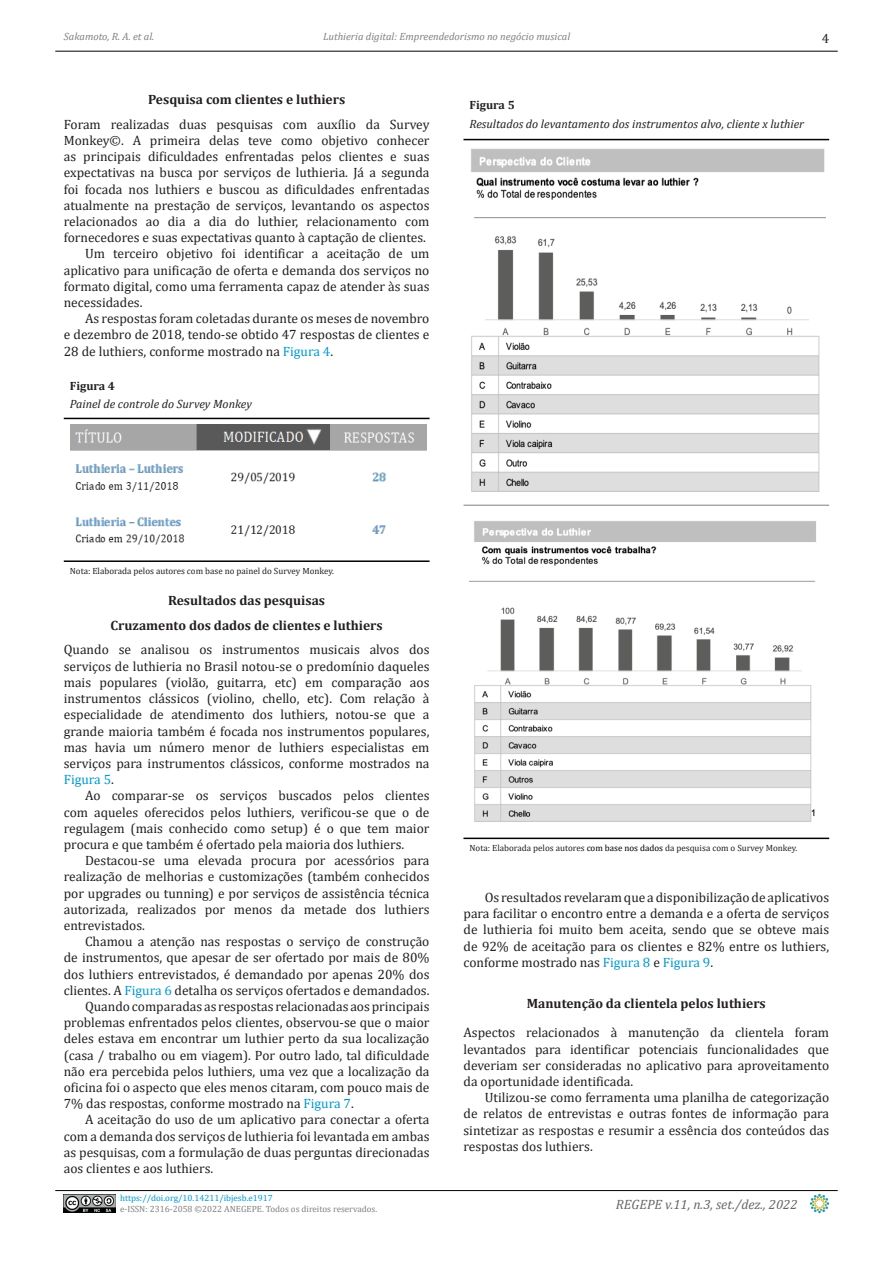
<style>
.page{position:relative;width:893px;height:1263px;background:#fff}
.page>*{position:absolute;margin:0;border:0;box-sizing:border-box;transform-origin:0 0}
.IN__Corpo_do_Texto{font:13.5px/16.2px "Cambria";color:#231f20;text-align:justify}
.After_H2{font:13.5px/16.2px "Cambria";color:#231f20;text-align:justify}
.IN__H2{font:700 13.5px "Cambria";color:#231f20}
.t1{font:italic 13.5px "Cambria";color:#666}
.Titulo_Tabela_e_Figu{font:italic 12px "Cambria";color:#231f20}
.Nome_Tabela___Figura{font:700 12px "Cambria";color:#231f20}
.t2{font:italic 10.5px "Cambria";color:#808080}
.Nota___Note{font:9px "Cambria";color:#231f20}
.t3{font:9px "Cambria";color:#808080}
.t4{font:9px "Cambria";color:#0099d1}
.s1{color:#0099d1}
.s2{color:#000}
</style>
<div class="page">
<hr style="left:64px;top:418px;width:366px;height:1px;background:#000">
<hr style="left:64px;top:560px;width:366px;height:2px;background:#000">
<img style="left:70px;top:425px;width:357px;height:120px">
<hr style="left:463px;top:139px;width:366px;height:1px;background:#000">
<hr style="left:463px;top:838px;width:366px;height:1px;background:#000">
<hr style="left:463px;top:505px;width:366px;height:1px;background:#808080">
<img style="left:471px;top:148px;width:354px;height:344px">
<img style="left:470px;top:521px;width:347px;height:301px">
<hr style="left:55px;top:51px;width:783px;height:1px;background:#000">
<img style="left:64px;top:1194px;width:52px;height:18px">
<hr style="left:55px;top:1190px;width:783px;height:1px;background:#000">
<img style="left:809px;top:1193px;width:21px;height:21px">
<p class="t2" style="left:64px;top:29px;width:92px">Sakamoto, R. A. et al.</p>
<p class="t2" style="left:323px;top:29px;width:248px">Luthieria digital: Empreendedorismo no negócio musical</p>
<p class="After_H2" style="left:822px;top:30px;width:9px">4</p>
<p class="IN__H2" style="left:148px;top:90px;width:199px">Pesquisa com clientes e luthiers</p>
<p class="After_H2" style="left:64px;top:116px;width:367px">Foram realizadas duas pesquisas com auxílio da Survey Monkey©. A primeira delas teve como objetivo conhecer as principais dificuldades enfrentadas pelos clientes e suas expectativas na busca por serviços de luthieria. Já a segunda foi focada nos luthiers e buscou as dificuldades enfrentadas atualmente na prestação de serviços, levantando os aspectos relacionados ao dia a dia do luthier, relacionamento com fornecedores e suas expectativas quanto à captação de clientes.</p>
<p class="IN__Corpo_do_Texto" style="left:64px;top:246px;width:367px;text-indent:21px">Um terceiro objetivo foi identificar a aceitação de um aplicativo para unificação de oferta e demanda dos serviços no formato digital, como uma ferramenta capaz de atender às suas necessidades.</p>
<p class="IN__Corpo_do_Texto" style="left:64px;top:310px;width:367px;text-indent:21px">As respostas foram coletadas durante os meses de novembro e dezembro de 2018, tendo-se obtido 47 respostas de clientes e 28 de luthiers, conforme mostrado na <span class="s1">Figura 4</span>.</p>
<p class="Nome_Tabela___Figura" style="left:70px;top:377px;width:47px">Figura 4</p>
<p class="Titulo_Tabela_e_Figu" style="left:70px;top:396px;width:184px">Painel de controle do Survey Monkey</p>
<p class="Nome_Tabela___Figura" style="left:469px;top:96px;width:47px">Figura 5</p>
<p class="Titulo_Tabela_e_Figu" style="left:469px;top:115px;width:336px">Resultados do levantamento dos instrumentos alvo, cliente x luthier</p>
<p class="Nota___Note" style="left:70px;top:566px;width:266px">Nota: Elaborada pelos autores com base no painel do Survey Monkey.</p>
<p class="IN__H2" style="left:168px;top:591px;width:159px">Resultados das pesquisas</p>
<p class="IN__H2" style="left:111px;top:616px;width:274px">Cruzamento dos dados de clientes e luthiers</p>
<p class="After_H2" style="left:64px;top:642px;width:367px">Quando se analisou os instrumentos musicais alvos dos serviços de luthieria no Brasil notou-se o predomínio daqueles mais populares (violão, guitarra, etc) em comparação aos instrumentos clássicos (violino, chello, etc). Com relação à especialidade de atendimento dos luthiers, notou-se que a grande maioria também é focada nos instrumentos populares, mas havia um número menor de luthiers especialistas em serviços para instrumentos clássicos, conforme mostrados na <span class="s1">Figura 5</span>.</p>
<p class="IN__Corpo_do_Texto" style="left:64px;top:787px;width:367px;text-indent:21px">Ao comparar-se os serviços buscados pelos clientes com aqueles oferecidos pelos luthiers, verificou-se que o de regulagem (mais conhecido como setup) é o que tem maior procura e que também é ofertado pela maioria dos luthiers.</p>
<p class="IN__Corpo_do_Texto" style="left:64px;top:852px;width:367px;text-indent:21px">Destacou-se uma elevada procura por acessórios para realização de melhorias e customizações (também conhecidos por upgrades ou tunning) e por serviços de assistência técnica autorizada, realizados por menos da metade dos luthiers entrevistados.</p>
<p class="IN__Corpo_do_Texto" style="left:64px;top:933px;width:367px;text-indent:21px">Chamou a atenção nas respostas o serviço de construção de instrumentos, que apesar de ser ofertado por mais de 80% dos luthiers entrevistados, é demandado por apenas 20% dos clientes. A <span class="s1">Figura 6</span> detalha os serviços ofertados e demandados.</p>
<p class="IN__Corpo_do_Texto" style="left:64px;top:998px;width:367px;text-indent:21px">Quando comparadas as respostas relacionadas aos principais problemas enfrentados pelos clientes, observou-se que o maior deles estava em encontrar um luthier perto da sua localização (casa / trabalho ou em viagem). Por outro lado, tal dificuldade não era percebida pelos luthiers, uma vez que a localização da oficina foi o aspecto que eles menos citaram, com pouco mais de 7% das respostas, conforme mostrado na <span class="s1">Figura 7</span>.</p>
<p class="IN__Corpo_do_Texto" style="left:64px;top:1111px;width:367px;text-indent:21px">A aceitação do uso de um aplicativo para conectar a oferta com a demanda dos serviços de luthieria foi levantada em ambas as pesquisas, com a formulação de duas perguntas direcionadas aos clientes e aos luthiers.</p>
<p class="Nota___Note" style="left:469px;top:843px;width:329px">Nota: Elaborada pelos autores <span class="s2">com base nos dados</span> da pesquisa com o Survey Monkey.</p>
<p class="IN__Corpo_do_Texto" style="left:463px;top:889px;width:367px;text-indent:21px">Os resultados revelaram que a disponibilização de aplicativos para facilitar o encontro entre a demanda e a oferta de serviços de luthieria foi muito bem aceita, sendo que se obteve mais de 92% de aceitação para os clientes e 82% entre os luthiers, conforme mostrado nas <span class="s1">Figura 8</span> e <span class="s1">Figura 9</span>.</p>
<p class="IN__H2" style="left:527px;top:994px;width:240px">Manutenção da clientela pelos luthiers</p>
<p class="After_H2" style="left:463px;top:1025px;width:367px">Aspectos relacionados à manutenção da clientela foram levantados para identificar potenciais funcionalidades que deveriam ser consideradas no aplicativo para aproveitamento da oportunidade identificada.</p>
<p class="IN__Corpo_do_Texto" style="left:463px;top:1089px;width:367px;text-indent:21px">Utilizou-se como ferramenta uma planilha de categorização de relatos de entrevistas e outras fontes de informação para sintetizar as respostas e resumir a essência dos conteúdos das respostas dos luthiers.</p>
<p class="t4" style="left:120px;top:1193px;width:154px">https://doi.org/10.14211/ibjesb.e1917</p>
<p class="t3" style="left:120px;top:1203px;width:259px">e-ISSN: 2316-2058 ©2022 ANEGEPE. Todos os direitos reservados.</p>
<p class="t1" style="left:616px;top:1194px;width:183px">REGEPE v.11, n.3, set./dez., 2022</p>
</div>
